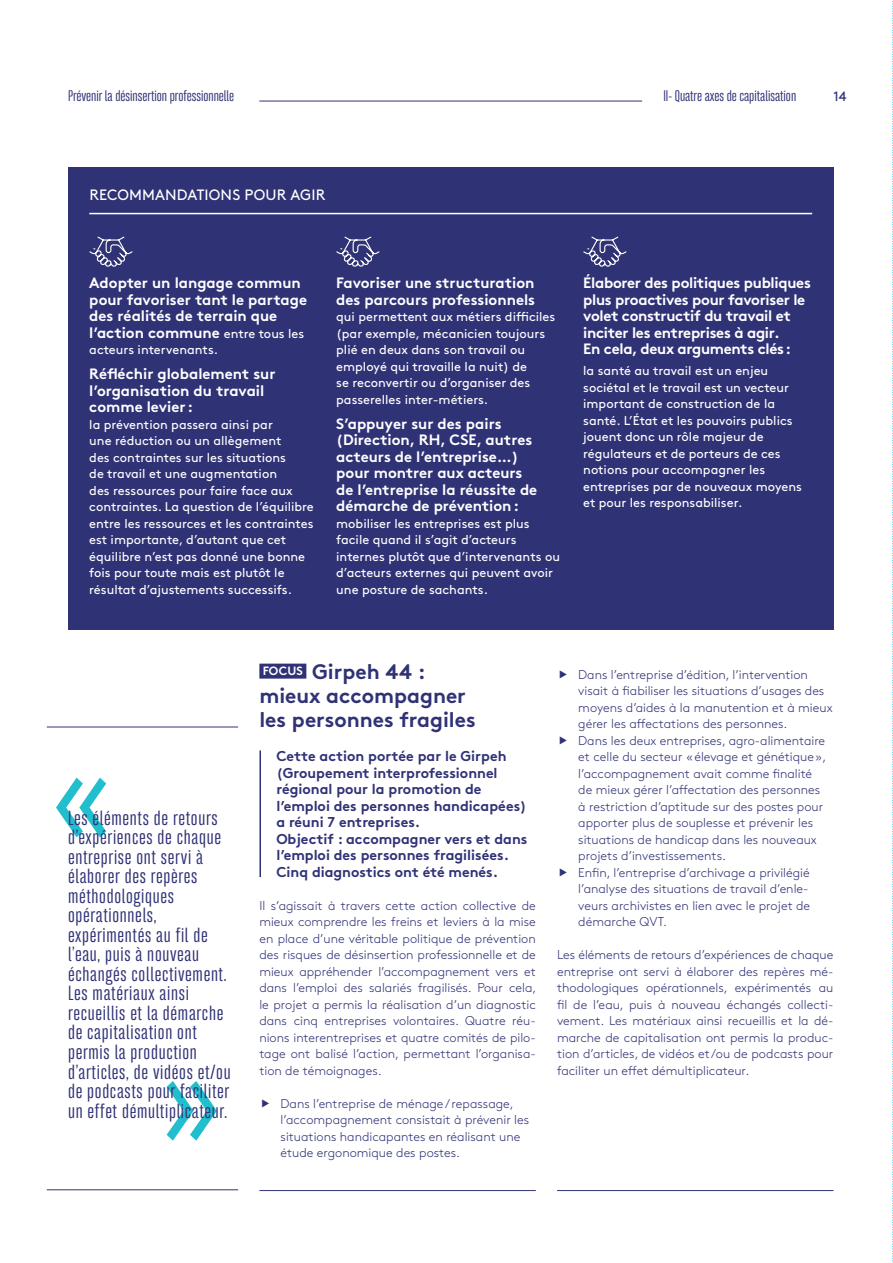
<style>
.page{position:relative;width:893px;height:1263px;background:#fff}
.page>*{position:absolute;margin:0;border:0;box-sizing:border-box;transform-origin:0 0}
.Titre_N1_Focus{font:700 21px/24px "Brown Std";color:#303276}
.Exergue{font:18px/19.5px "Bw Stretch";letter-spacing:.04em;color:#303276}
.Intertitre_EB{font:700 15px/16.5px "Brown Std";color:#fff}
.Intertitre_EB-2{font:700 15px/16.5px "Brown Std";letter-spacing:-.02em;color:#fff}
.t1{font:15px "Brown Std";letter-spacing:.01em;color:#fff}
.Chapô_Focus{font:700 14.25px/16.5px "Brown Std";color:#303276}
.t2{font:13.5px "Bw Stretch";color:#303276}
.t3{font:13.5px "Brown Std";color:#303276}
.Texte_courant_Focus{font:300 12.75px/16.5px "Brown Std";color:#303276}
.Intertitre_EB-3{font:12.75px/16.5px "Brown Std";color:#fff}
.s1{font-weight:400;font-size:12.75px}
</style>
<div class="page">
<svg style="left:892px;top:1px;width:1px;height:1262px"></svg>
<hr style="left:259px;top:101px;width:383px;height:1px;background:#303276">
<div style="left:259px;top:664px;width:47px;height:15px;background:#303276"></div>
<hr style="left:259px;top:750px;width:2px;height:127px;background:#303276">
<hr style="left:259px;top:1190px;width:277px;height:1px;background:#303276">
<hr style="left:557px;top:1190px;width:276px;height:1px;background:#303276">
<div style="left:68px;top:167px;width:765px;height:462px;background:#303276"></div>
<hr style="left:89px;top:213px;width:723px;height:1px;background:#fff">
<svg style="left:89px;top:236px;width:44px;height:31px"></svg>
<svg style="left:336px;top:236px;width:44px;height:31px"></svg>
<svg style="left:583px;top:236px;width:44px;height:31px"></svg>
<svg style="left:167px;top:1081px;width:50px;height:60px"></svg>
<svg style="left:56px;top:778px;width:50px;height:59px"></svg>
<hr style="left:47px;top:727px;width:191px;height:1px;background:#303276">
<hr style="left:47px;top:1189px;width:191px;height:1px;background:#303276">
<p class="t2" style="left:68px;top:88px;width:168px">Prévenir la désinsertion professionnelle</p>
<p class="t2" style="left:663px;top:87px;width:134px">II- Quatre axes de capitalisation</p>
<p class="t3" style="left:833px;top:89px;width:15px">14</p>
<p class="t1" style="left:89px;top:186px;width:237px">RECOMMANDATIONS POUR AGIR</p>
<p class="Intertitre_EB" style="left:89px;top:275px;width:219px">Adopter un langage commun pour favoriser tant le partage des réalités de terrain que l’action commune <span class="s1">entre tous les</span></p>
<p class="Intertitre_EB-3" style="left:89px;top:342px;width:130px">acteurs intervenants.</p>
<p class="Intertitre_EB" style="left:89px;top:366px;width:188px">Réfléchir globalement sur l’organisation du travail comme levier :</p>
<p class="Intertitre_EB-3" style="left:89px;top:416px;width:226px">la prévention passera ainsi par<br>une réduction ou un allègement<br>des contraintes sur les situations<br>de travail et une augmentation<br>des ressources pour faire face aux contraintes. La question de l’équilibre entre les ressources et les contraintes est importante, d’autant que cet équilibre n’est pas donné une bonne fois pour toute mais est plutôt le résultat d’ajustements successifs.</p>
<p class="Intertitre_EB" style="left:336px;top:275px;width:200px">Favoriser une structuration des parcours professionnels</p>
<p class="Intertitre_EB-3" style="left:336px;top:309px;width:220px">qui permettent aux métiers difficiles (par exemple, mécanicien toujours plié en deux dans son travail ou employé qui travaille la nuit) de<br>se reconvertir ou d’organiser des passerelles inter-métiers.</p>
<p class="Intertitre_EB" style="left:336px;top:415px;width:202px">S’appuyer sur des pairs (Direction, RH, CSE, autres acteurs de l’entreprise…) pour montrer aux acteurs de l’entreprise la réussite de démarche de prévention:</p>
<p class="Intertitre_EB-3" style="left:336px;top:515px;width:225px">mobiliser les entreprises est plus facile quand il s’agit d’acteurs internes plutôt que d’intervenants ou d’acteurs externes qui peuvent avoir une posture de sachants.</p>
<p class="Intertitre_EB-2" style="left:583px;top:275px;width:229px">Élaborer des politiques publiques plus proactives pour favoriser le volet constructif du travail et inciter les entreprises à agir.<br>En cela, deux arguments clés:</p>
<p class="Intertitre_EB-3" style="left:583px;top:362px;width:220px">la santé au travail est un enjeu sociétal et le travail est un vecteur important de construction de la santé. L’État et les pouvoirs publics jouent donc un rôle majeur de régulateurs et de porteurs de ces notions pour accompagner les entreprises par de nouveaux moyens et pour les responsabiliser.</p>
<p class="Exergue" style="left:68px;top:808px;width:164px">Les éléments de retours d’expériences de chaque entreprise ont servi à élaborer des repères méthodologiques opérationnels, expérimentés au fil de l’eau, puis à nouveau échangés collectivement.<br>Les matériaux ainsi recueillis et la démarche de capitalisation ont permis la production d’articles, de vidéos et/ou de podcasts pour faciliter un effet démultiplicateur.</p>
<p class="Titre_N1_Focus" style="left:259px;top:659px;width:218px"><sup>FOCUS</sup> Girpeh 44 : mieux accompagner les personnes fragiles</p>
<p class="Chapô_Focus" style="left:276px;top:748px;width:252px">Cette action portée par le Girpeh (Groupement interprofessionnel régional pour la promotion de l’emploi des personnes handicapées) a réuni 7 entreprises.<br>Objectif : accompagner vers et dans l’emploi des personnes fragilisées.<br>Cinq diagnostics ont été menés.</p>
<p class="Texte_courant_Focus" style="left:259px;top:897px;width:279px;text-align:justify">Il s’agissait à travers cette action collective de mieux comprendre les freins et leviers à la mise en place d’une véritable politique de prévention des risques de désinsertion professionnelle et de mieux appréhender l’accompagnement vers et dans l’emploi des salariés fragilisés. Pour cela, le projet a permis la réalisation d’un diagnostic dans cinq entreprises volontaires. Quatre réu&shy;nions interentreprises et quatre comités de pilo&shy;tage ont balisé l’action, permettant l’organisa&shy;tion de témoignages.</p>
<p class="Texte_courant_Focus" style="left:281px;top:1095px;width:250px">Dans l’entreprise de ménage / repassage, l’accompagnement consistait à prévenir les situations handicapantes en réalisant une étude ergonomique des postes.</p>
<p class="Texte_courant_Focus" style="left:578px;top:666px;width:256px">Dans l’entreprise d’édition, l’intervention visait à fiabiliser les situations d’usages des moyens d’aides à la manutention et à mieux gérer les affectations des personnes.</p>
<p class="Texte_courant_Focus" style="left:578px;top:732px;width:249px">Dans les deux entreprises, agro-alimentaire et celle du secteur «élevage et génétique», l’accompagnement avait comme finalité de mieux gérer l’affectation des personnes à restriction d’aptitude sur des postes pour apporter plus de souplesse et prévenir les situations de handicap dans les nouveaux projets d’investissements.</p>
<p class="Texte_courant_Focus" style="left:578px;top:864px;width:233px">Enfin, l’entreprise d’archivage a privilégié l’analyse des situations de travail d’enle&shy;veurs archivistes en lien avec le projet de démarche QVT.</p>
<p class="Texte_courant_Focus" style="left:557px;top:947px;width:278px;text-align:justify">Les éléments de retours d’expériences de chaque entreprise ont servi à élaborer des repères mé&shy;thodologiques opérationnels, expérimentés au fil de l’eau, puis à nouveau échangés collecti&shy;vement. Les matériaux ainsi recueillis et la dé&shy;marche de capitalisation ont permis la produc&shy;tion d’articles, de vidéos et/ou de podcasts pour faciliter un effet démultiplicateur.</p>
</div>
